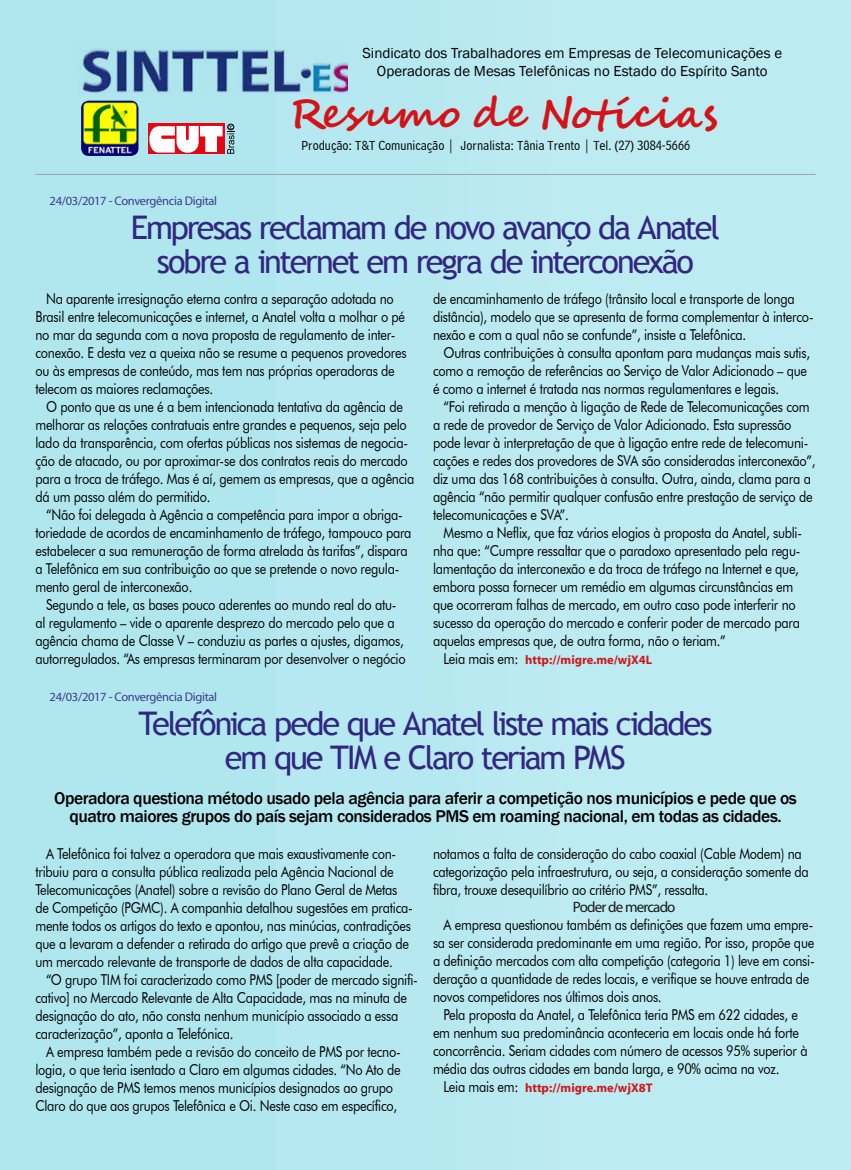
<style>
.page{position:relative;width:851px;height:1170px;background:#fff}
.page>*{position:absolute;margin:0;border:0;box-sizing:border-box;transform-origin:0 0}
.t1{font:700 41px "Segoe Script";letter-spacing:.02em;color:#d51317}
.t2{font:32.5px/33.8px "Trebuchet MS";letter-spacing:-.07em;color:#312783;text-align:center}
.t3{font:500 17.5px/18px "Franklin Gothic";letter-spacing:-.025em;color:#000;text-align:center}
.t4{font:15px/18px "Futura BT";letter-spacing:-.02em;color:#000;scale:.85 1}
.t5{font:15px "Myriad";letter-spacing:-.055em;color:#1a1a1a}
.t6{font:14.88px/17.9px "Franklin Gothic";color:#000;text-align:center}
.t7{font:13.75px "Bell Centennial BT Address";color:#000}
.t8{font:700 12.5px "Myriad";color:#cd171a}
.t9{font:12.5px "Myriad";letter-spacing:-.025em;color:#3e3a8f}
.s1{font-size:44.75px}
.s2{font-family:"Futura BT";font-weight:400;font-size:15px;color:#000}
</style>
<div class="page">
<div style="left:0;top:0;width:841px;height:1169px;background:#b0e7ef"></div>
<div style="left:277px;top:0;width:573px;height:1169px;background:#b8e9f1"></div>
<div style="left:557px;top:0;width:293px;height:1169px;background:#bdebf2"></div>
<img style="left:79px;top:49px;width:268px;height:44px">
<div style="left:148px;top:123px;width:76px;height:31px;background:#e30613"></div>
<svg style="left:149px;top:125px;width:85px;height:29px"></svg>
<div style="left:227px;top:124px;width:7px;height:6px;border:1px solid #000;border-radius:50%"></div>
<img style="left:81px;top:101px;width:57px;height:55px">
<hr style="left:35px;top:174px;width:780px;height:1px;background:#a1a1a1">
<p class="t6" style="left:362px;top:45px;width:421px">Sindicato dos Trabalhadores em Empresas de Telecomunicações e<br>Operadoras de Mesas Telefônicas no Estado do Espírito Santo</p>
<h1 class="t1" style="left:289px;top:80px;width:430px">Resumo de Notícia<span class="s1">s</span></h1>
<p class="t7" style="left:301px;top:137px;width:390px">Produção: T&amp;T Comunicação | Jornalista: Tânia Trento | Tel. (27) 3084-5666</p>
<p class="t9" style="left:50px;top:195px;width:169px">24/03/2017 - Convergência Digital</p>
<h2 class="t2" style="left:131px;top:210px;width:590px">Empresas reclamam de novo avanço da Anatel sobre a internet em regra de interconexão</h2>
<p class="t4" style="left:35px;top:289px;width:438px;text-indent:11px">Na aparente irresignação eterna contra a separação adotada no Brasil entre telecomunicações e internet, a Anatel volta a molhar o pé no mar da segunda com a nova proposta de regulamento de inter&shy;conexão. E desta vez a queixa não se resume a pequenos provedores ou às empresas de conteúdo, mas tem nas próprias operadoras de telecom as maiores reclamações.</p>
<p class="t4" style="left:35px;top:397px;width:447px;text-indent:11px">O ponto que as une é a bem intencionada tentativa da agência de melhorar as relações contratuais entre grandes e pequenos, seja pelo lado da transparência, com ofertas públicas nos sistemas de negocia&shy;ção de atacado, ou por aproximar-se dos contratos reais do mercado para a troca de tráfego. Mas é aí, gemem as empresas, que a agência dá um passo além do permitido.</p>
<p class="t4" style="left:35px;top:505px;width:444px;text-indent:11px">“Não foi delegada à Agência a competência para impor a obriga&shy;toriedade de acordos de encaminhamento de tráfego, tampouco para estabelecer a sua remuneração de forma atrelada às tarifas”, dispara a Telefônica em sua contribuição ao que se pretende o novo regula&shy;mento geral de interconexão.</p>
<p class="t4" style="left:35px;top:595px;width:437px;text-indent:11px">Segundo a tele, as bases pouco aderentes ao mundo real do atu&shy;al regulamento – vide o aparente desprezo do mercado pelo que a agência chama de Classe V – conduziu as partes a ajustes, digamos, autorregulados. “As empresas terminaram por desenvolver o negócio</p>
<p class="t4" style="left:433px;top:289px;width:449px">de encaminhamento de tráfego (trânsito local e transporte de longa distância), modelo que se apresenta de forma complementar à interco&shy;nexão e com a qual não se confunde”, insiste a Telefônica.</p>
<p class="t4" style="left:433px;top:343px;width:445px;text-indent:11px">Outras contribuições à consulta apontam para mudanças mais sutis, como a remoção de referências ao Serviço de Valor Adicionado – que é como a internet é tratada nas normas regulamentares e legais.</p>
<p class="t4" style="left:433px;top:397px;width:451px;text-indent:11px">“Foi retirada a menção à ligação de Rede de Telecomunicações com a rede de provedor de Serviço de Valor Adicionado. Esta supressão pode levar à interpretação de que à ligação entre rede de telecomuni&shy;cações e redes dos provedores de SVA são consideradas interconexão”, diz uma das 168 contribuições à consulta. Outra, ainda, clama para a agência “não permitir qualquer confusão entre prestação de serviço de telecomunicações e SVA”.</p>
<p class="t4" style="left:433px;top:523px;width:435px;text-indent:11px">Mesmo a Neflix, que faz vários elogios à proposta da Anatel, subli&shy;nha que: “Cumpre ressaltar que o paradoxo apresentado pela regu&shy;lamentação da interconexão e da troca de tráfego na Internet e que, embora possa fornecer um remédio em algumas circunstâncias em que ocorreram falhas de mercado, em outro caso pode interferir no sucesso da operação do mercado e conferir poder de mercado para aquelas empresas que, de outra forma, não o teriam.”</p>
<p class="t8" style="left:443px;top:653px;width:210px"><span class="s2">Leia mais em:</span> http://migre.me/wjX4L</p>
<p class="t9" style="left:50px;top:690px;width:169px">24/03/2017 - Convergência Digital</p>
<h2 class="t2" style="left:138px;top:706px;width:575px">Telefônica pede que Anatel liste mais cidades em que TIM e Claro teriam PMS</h2>
<p class="t3" style="left:54px;top:789px;width:744px">Operadora questiona método usado pela agência para aferir a competição nos municípios e pede que os quatro maiores grupos do país sejam considerados PMS em roaming nacional, em todas as cidades.</p>
<p class="t4" style="left:35px;top:844px;width:445px;text-indent:11px">A Telefônica foi talvez a operadora que mais exaustivamente con&shy;tribuiu para a consulta pública realizada pela Agência Nacional de Telecomunicações (Anatel) sobre a revisão do Plano Geral de Metas de Competição (PGMC). A companhia detalhou sugestões em pratica&shy;mente todos os artigos do texto e apontou, nas minúcias, contradições que a levaram a defender a retirada do artigo que prevê a criação de um mercado relevante de transporte de dados de alta capacidade.</p>
<p class="t4" style="left:35px;top:970px;width:451px;text-indent:11px">“O grupo TIM foi caracterizado como PMS [poder de mercado signifi&shy;cativo] no Mercado Relevante de Alta Capacidade, mas na minuta de designação do ato, não consta nenhum município associado a essa caracterização”, aponta a Telefónica.</p>
<p class="t4" style="left:35px;top:1042px;width:431px;text-indent:11px">A empresa também pede a revisão do conceito de PMS por tecno&shy;logia, o que teria isentado a Claro em algumas cidades. “No Ato de designação de PMS temos menos municípios designados ao grupo Claro do que aos grupos Telefônica e Oi. Neste caso em específico,</p>
<p class="t4" style="left:433px;top:844px;width:443px">notamos a falta de consideração do cabo coaxial (Cable Modem) na categorização pela infraestrutura, ou seja, a consideração somente da fibra, trouxe desequilíbrio ao critério PMS”, ressalta.</p>
<p class="t5" style="left:573px;top:899px;width:104px">Poder de mercado</p>
<p class="t4" style="left:433px;top:915px;width:450px;text-indent:11px">A empresa questionou também as definições que fazem uma empre&shy;sa ser considerada predominante em uma região. Por isso, propõe que a definição mercados com alta competição (categoria 1) leve em consi&shy;deração a quantidade de redes locais, e verifique se houve entrada de novos competidores nos últimos dois anos.</p>
<p class="t4" style="left:433px;top:1005px;width:442px;text-indent:11px">Pela proposta da Anatel, a Telefônica teria PMS em 622 cidades, e em nenhum sua predominância aconteceria em locais onde há forte concorrência. Seriam cidades com número de acessos 95% superior à média das outras cidades em banda larga, e 90% acima na voz.</p>
<p class="t8" style="left:443px;top:1081px;width:210px"><span class="s2">Leia mais em:</span> http://migre.me/wjX8T</p>
</div>
